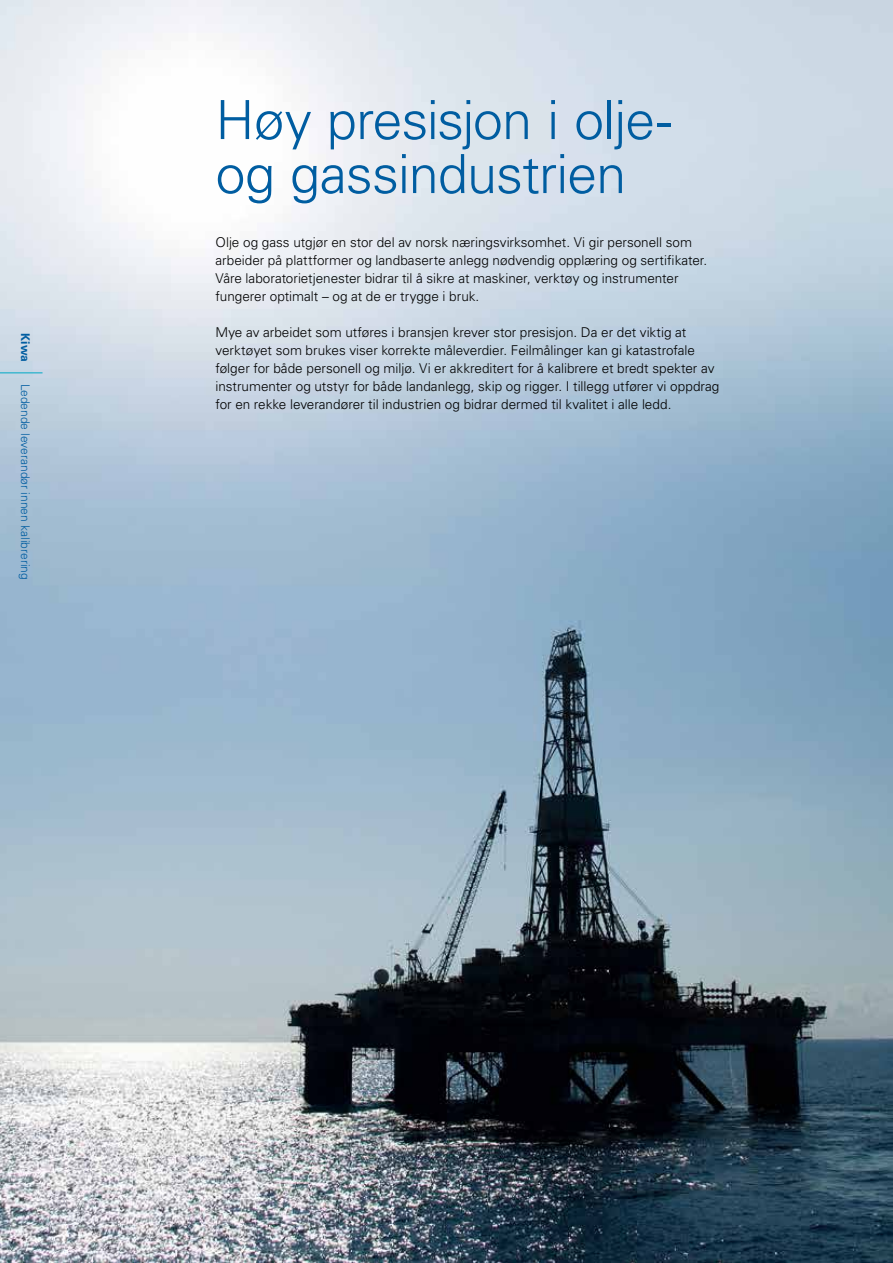
<style>
.page{position:relative;width:893px;height:1263px;background:#fff}
.page>*{position:absolute;margin:0;border:0;box-sizing:border-box;transform-origin:0 0}
.t1{font:300 54px/54px "Univers LT Std";letter-spacing:-.02em;color:#005da1}
.t2{font:300 13.5px/18px "Univers LT Std";color:#000}
.t3{font:300 12px "Univers LT Std";color:#005da1}
.t4{font:700 12px "Univers LT Std";color:#005da1}
</style>
<div class="page">
<img style="left:0;top:0;width:893px;height:1263px">
<hr style="left:0;top:372px;width:43px;height:1px;background:#00aac5">
<p class="t4" style="left:33px;top:333px;width:30px;rotate:90deg">Kiwa</p>
<p class="t3" style="left:33px;top:383px;width:198px;rotate:90deg">Ledende leverandør innen kalibrering</p>
<h1 class="t1" style="left:215px;top:93px;width:458px">Høy presisjon i olje&shy;og gassindustrien</h1>
<p class="t2" style="left:215px;top:233px;width:493px">Olje og gass utgjør en stor del av norsk næringsvirksomhet. Vi gir personell som arbeider på plattformer og landbaserte anlegg nødvendig opplæring og sertifikater.<br>Våre laboratorietjenester bidrar til å sikre at maskiner, verktøy og instrumenter fungerer optimalt – og at de er trygge i bruk.</p>
<p class="t2" style="left:215px;top:323px;width:505px">Mye av arbeidet som utføres i bransjen krever stor presisjon. Da er det viktig at verktøyet som brukes viser korrekte måleverdier. Feilmålinger kan gi katastrofale følger for både personell og miljø. Vi er akkreditert for å kalibrere et bredt spekter av instrumenter og utstyr for både landanlegg, skip og rigger. I tillegg utfører vi oppdrag for en rekke leverandører til industrien og bidrar dermed til kvalitet i alle ledd.</p>
</div>
